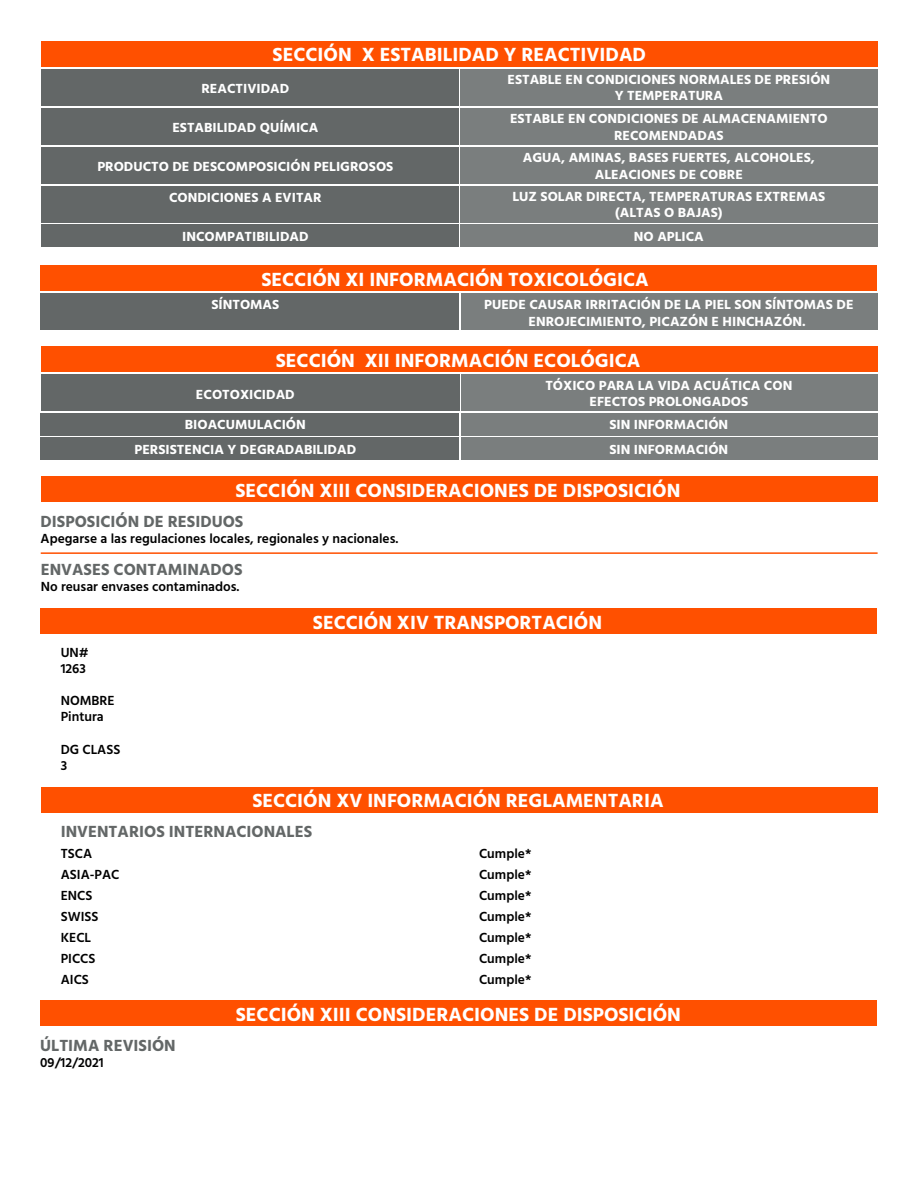
<style>
.page{position:relative;width:918px;height:1190px;background:#fff}
.page>*{position:absolute;margin:0;border:0;box-sizing:border-box;transform-origin:0 0}
.t1{font:700 19.5px "Hind Mysuru";color:#fff}
.t2{font:700 16.5px "Hind Mysuru";color:#636767}
.t3{font:700 13.5px/16.2px "Hind Mysuru";color:#fff;text-align:center}
.t4{font:600 13.5px/21px "Hind Mysuru";color:#000001}
</style>
<div class="page">
<div style="left:41px;top:186px;width:417px;height:36px;background:#636767"></div>
<div style="left:41px;top:225px;width:417px;height:22px;background:#636767"></div>
<div style="left:461px;top:186px;width:417px;height:36px;background:#7a7e7e"></div>
<div style="left:461px;top:225px;width:417px;height:22px;background:#7a7e7e"></div>
<div style="left:41px;top:41px;width:837px;height:25px;background:#ff5000"></div>
<div style="left:41px;top:69px;width:417px;height:37px;background:#636767"></div>
<div style="left:461px;top:69px;width:417px;height:37px;background:#7a7e7e"></div>
<div style="left:41px;top:108px;width:417px;height:37px;background:#636767"></div>
<div style="left:461px;top:108px;width:417px;height:37px;background:#7a7e7e"></div>
<div style="left:41px;top:147px;width:417px;height:37px;background:#636767"></div>
<div style="left:461px;top:147px;width:417px;height:37px;background:#7a7e7e"></div>
<div style="left:40px;top:265px;width:837px;height:26px;background:#ff5000"></div>
<div style="left:40px;top:293px;width:419px;height:37px;background:#636767"></div>
<div style="left:461px;top:293px;width:416px;height:37px;background:#7a7e7e"></div>
<div style="left:41px;top:374px;width:418px;height:37px;background:#636767"></div>
<div style="left:461px;top:374px;width:417px;height:37px;background:#7a7e7e"></div>
<div style="left:41px;top:346px;width:837px;height:26px;background:#ff5000"></div>
<div style="left:41px;top:413px;width:418px;height:22px;background:#636767"></div>
<div style="left:461px;top:413px;width:417px;height:22px;background:#7a7e7e"></div>
<div style="left:41px;top:437px;width:418px;height:23px;background:#636767"></div>
<div style="left:461px;top:437px;width:417px;height:23px;background:#7a7e7e"></div>
<hr style="left:41px;top:552px;width:837px;height:2px;background:#ff5000">
<div style="left:41px;top:476px;width:837px;height:26px;background:#ff5000"></div>
<div style="left:40px;top:608px;width:837px;height:26px;background:#ff5000"></div>
<div style="left:41px;top:787px;width:837px;height:25px;background:#ff5000"></div>
<div style="left:40px;top:1000px;width:837px;height:25px;background:#ff5000"></div>
<h1 class="t1" style="left:273px;top:43px;width:375px">SECCIÓN X ESTABILIDAD Y REACTIVIDAD</h1>
<p class="t3" style="left:201px;top:80px;width:89px">REACTIVIDAD</p>
<p class="t3" style="left:507px;top:71px;width:324px">ESTABLE EN CONDICIONES NORMALES DE PRESIÓN<br>Y TEMPERATURA</p>
<p class="t3" style="left:172px;top:119px;width:148px">ESTABILIDAD QUÍMICA</p>
<p class="t3" style="left:510px;top:110px;width:319px">ESTABLE EN CONDICIONES DE ALMACENAMIENTO<br>RECOMENDADAS</p>
<p class="t3" style="left:97px;top:158px;width:298px">PRODUCTO DE DESCOMPOSICIÓN PELIGROSOS</p>
<p class="t3" style="left:523px;top:150px;width:293px">AGUA, AMINAS, BASES FUERTES, ALCOHOLES,<br>ALEACIONES DE COBRE</p>
<p class="t3" style="left:169px;top:189px;width:154px">CONDICIONES A EVITAR</p>
<p class="t3" style="left:512px;top:188px;width:315px">LUZ SOLAR DIRECTA, TEMPERATURAS EXTREMAS (ALTAS O BAJAS)</p>
<p class="t3" style="left:182px;top:228px;width:128px">INCOMPATIBILIDAD</p>
<p class="t3" style="left:634px;top:228px;width:71px">NO APLICA</p>
<h1 class="t1" style="left:261px;top:267px;width:389px">SECCIÓN XI INFORMACIÓN TOXICOLÓGICA</h1>
<p class="t3" style="left:484px;top:296px;width:371px">PUEDE CAUSAR IRRITACIÓN DE LA PIEL SON SÍNTOMAS DE<br>ENROJECIMIENTO, PICAZÓN E HINCHAZÓN.</p>
<p class="t3" style="left:211px;top:296px;width:69px">SÍNTOMAS</p>
<h1 class="t1" style="left:276px;top:348px;width:366px">SECCIÓN XII INFORMACIÓN ECOLÓGICA</h1>
<p class="t3" style="left:196px;top:386px;width:100px">ECOTOXICIDAD</p>
<p class="t3" style="left:545px;top:377px;width:248px">TÓXICO PARA LA VIDA ACUÁTICA CON<br>EFECTOS PROLONGADOS</p>
<p class="t3" style="left:135px;top:412px;width:223px;line-height:24.8px">BIOACUMULACIÓN<br>PERSISTENCIA Y DEGRADABILIDAD</p>
<p class="t3" style="left:609px;top:416px;width:120px">SIN INFORMACIÓN</p>
<p class="t3" style="left:609px;top:441px;width:120px">SIN INFORMACIÓN</p>
<h1 class="t1" style="left:235px;top:478px;width:447px">SECCIÓN XIII CONSIDERACIONES DE DISPOSICIÓN</h1>
<p class="t2" style="left:41px;top:511px;width:204px">DISPOSICIÓN DE RESIDUOS</p>
<p class="t4" style="left:41px;top:528px;width:359px">Apegarse a las regulaciones locales, regionales y nacionales.</p>
<p class="t2" style="left:41px;top:559px;width:203px">ENVASES CONTAMINADOS</p>
<p class="t4" style="left:41px;top:575px;width:200px">No reusar envases contaminados.</p>
<p class="t4" style="left:61px;top:643px;width:30px;line-height:16.2px">UN#<br>1263</p>
<p class="t4" style="left:61px;top:692px;width:55px;line-height:16.2px">NOMBRE<br>Pintura</p>
<p class="t4" style="left:61px;top:741px;width:61px;line-height:16.2px">DG CLASS<br>3</p>
<h1 class="t1" style="left:313px;top:610px;width:291px">SECCIÓN XIV TRANSPORTACIÓN</h1>
<h1 class="t1" style="left:252px;top:789px;width:413px">SECCIÓN XV INFORMACIÓN REGLAMENTARIA</h1>
<p class="t2" style="left:61px;top:822px;width:253px">INVENTARIOS INTERNACIONALES</p>
<p class="t4" style="left:61px;top:843px;width:60px">TSCA<br>ASIA-PAC<br>ENCS<br>SWISS<br>KECL<br>PICCS<br>AICS</p>
<p class="t4" style="left:479px;top:842px;width:54px;text-align:justify">Cumple* Cumple* Cumple* Cumple* Cumple* Cumple* Cumple*</p>
<p class="t2" style="left:40px;top:1035px;width:137px">ÚLTIMA REVISIÓN</p>
<p class="t4" style="left:40px;top:1051px;width:65px">09/12/2021</p>
<h1 class="t1" style="left:236px;top:1003px;width:447px">SECCIÓN XIII CONSIDERACIONES DE DISPOSICIÓN</h1>
</div>
